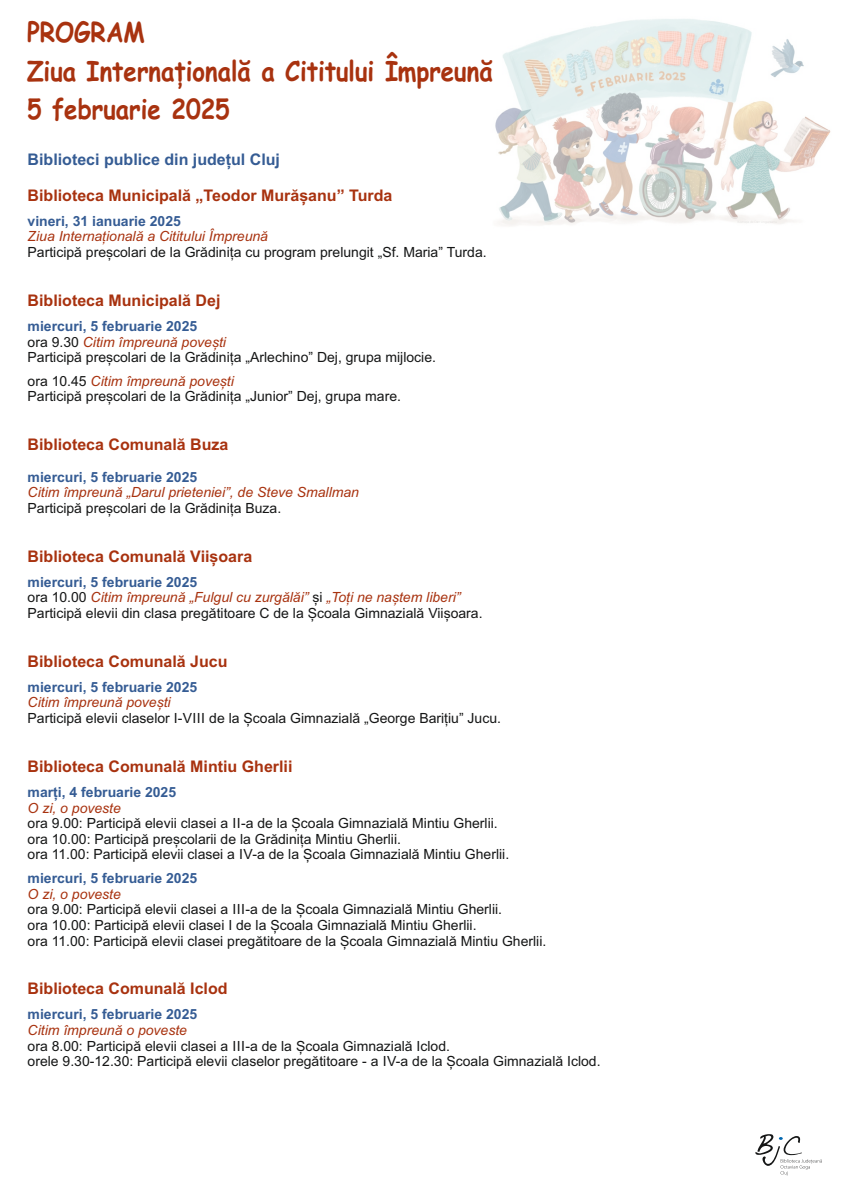
<style>
.page{position:relative;width:842px;height:1191px;background:#fff}
.page>*{position:absolute;margin:0;border:0;box-sizing:border-box;transform-origin:0 0}
.t1{font:700 27.5px/38.4px "Comic Sans MS";color:#a8320f;scale:.87 1}
.t2{font:700 16px "Arial";color:#a8320f}
.t3{font:700 16px "Arial";color:#355c94}
.t4{font:14px/15.6px "Arial";color:#151616}
.t5{font:italic 14px "Arial";color:#a8320f}
.t6{font:700 14px "Arial";color:#355c94}
.s1{font-weight:700;color:#355c94}
.s2{font-style:italic;color:#a8320f}
</style>
<div class="page">
<svg style="left:755px;top:1134px;width:67px;height:41px"></svg>
<img style="left:495px;top:19px;width:336px;height:207px">
<h1 class="t1" style="left:27px;top:16px;width:537px">PROGRAM<br>Ziua Internațională a Cititului Împreună<br>5 februarie 2025</h1>
<p class="t3" style="left:28px;top:153px;width:254px">Biblioteci publice din județul Cluj</p>
<p class="t2" style="left:28px;top:189px;width:366px">Biblioteca Municipală „Teodor Murășanu” Turda</p>
<p class="t6" style="left:28px;top:216px;width:155px">vineri, 31 ianuarie 2025</p>
<p class="t5" style="left:28px;top:231px;width:242px">Ziua Internațională a Cititului Împreună</p>
<p class="t4" style="left:28px;top:246px;width:461px">Participă preșcolari de la Grădinița cu program prelungit „Sf. Maria” Turda.</p>
<p class="t2" style="left:28px;top:294px;width:194px">Biblioteca Municipală Dej</p>
<p class="t4" style="left:28px;top:319px;width:410px"><span class="s1">miercuri, 5 februarie 2025<br></span>ora 9.30 <span class="s2">Citim împreună povești<br></span>Participă preșcolari de la Grădinița „Arlechino” Dej, grupa mijlocie.</p>
<p class="t4" style="left:28px;top:374px;width:375px">ora 10.45 <span class="s2">Citim împreună povești<br></span>Participă preșcolari de la Grădinița „Junior” Dej, grupa mare.</p>
<p class="t2" style="left:28px;top:438px;width:202px">Biblioteca Comunală Buza</p>
<p class="t6" style="left:28px;top:471px;width:171px">miercuri, 5 februarie 2025</p>
<p class="t5" style="left:28px;top:487px;width:333px">Citim împreună „Darul prieteniei”, de Steve Smallman</p>
<p class="t4" style="left:28px;top:501px;width:255px">Participă preșcolari de la Grădinița Buza.</p>
<p class="t2" style="left:28px;top:550px;width:226px">Biblioteca Comunală Viișoara</p>
<p class="t4" style="left:28px;top:575px;width:456px"><span class="s1">miercuri, 5 februarie 2025<br></span>ora 10.00 <span class="s2">Citim împreună „Fulgul cu zurgălăi”</span> și <span class="s2">„Toți ne naștem liberi”<br></span>Participă elevii din clasa pregătitoare C de la Școala Gimnazială Viișoara.</p>
<p class="t2" style="left:28px;top:655px;width:202px">Biblioteca Comunală Jucu</p>
<p class="t6" style="left:28px;top:681px;width:171px">miercuri, 5 februarie 2025</p>
<p class="t5" style="left:28px;top:697px;width:145px">Citim împreună povești</p>
<p class="t4" style="left:28px;top:711px;width:475px">Participă elevii claselor I-VIII de la Școala Gimnazială „George Barițiu” Jucu.</p>
<p class="t2" style="left:28px;top:760px;width:266px">Biblioteca Comunală Mintiu Gherlii</p>
<p class="t6" style="left:28px;top:786px;width:150px">marți, 4 februarie 2025</p>
<p class="t5" style="left:28px;top:802px;width:95px">O zi, o poveste</p>
<p class="t4" style="left:28px;top:816px;width:483px">ora 9.00: Participă elevii clasei a II-a de la Școala Gimnazială Mintiu Gherlii. ora 10.00: Participă preșcolarii de la Grădinița Mintiu Gherlii.<br>ora 11.00: Participă elevii clasei a IV-a de la Școala Gimnazială Mintiu Gherlii.</p>
<p class="t6" style="left:28px;top:872px;width:171px">miercuri, 5 februarie 2025</p>
<p class="t5" style="left:28px;top:888px;width:95px">O zi, o poveste</p>
<p class="t4" style="left:28px;top:902px;width:520px">ora 9.00: Participă elevii clasei a III-a de la Școala Gimnazială Mintiu Gherlii.<br>ora 10.00: Participă elevii clasei I de la Școala Gimnazială Mintiu Gherlii.<br>ora 11.00: Participă elevii clasei pregătitoare de la Școala Gimnazială Mintiu Gherlii.</p>
<p class="t2" style="left:28px;top:982px;width:202px">Biblioteca Comunală Iclod</p>
<p class="t6" style="left:28px;top:1009px;width:171px">miercuri, 5 februarie 2025</p>
<p class="t5" style="left:28px;top:1024px;width:161px">Citim împreună o poveste</p>
<p class="t4" style="left:28px;top:1039px;width:574px">ora 8.00: Participă elevii clasei a III-a de la Școala Gimnazială Iclod.<br>orele 9.30-12.30: Participă elevii claselor pregătitoare - a IV-a de la Școala Gimnazială Iclod.</p>
</div>
